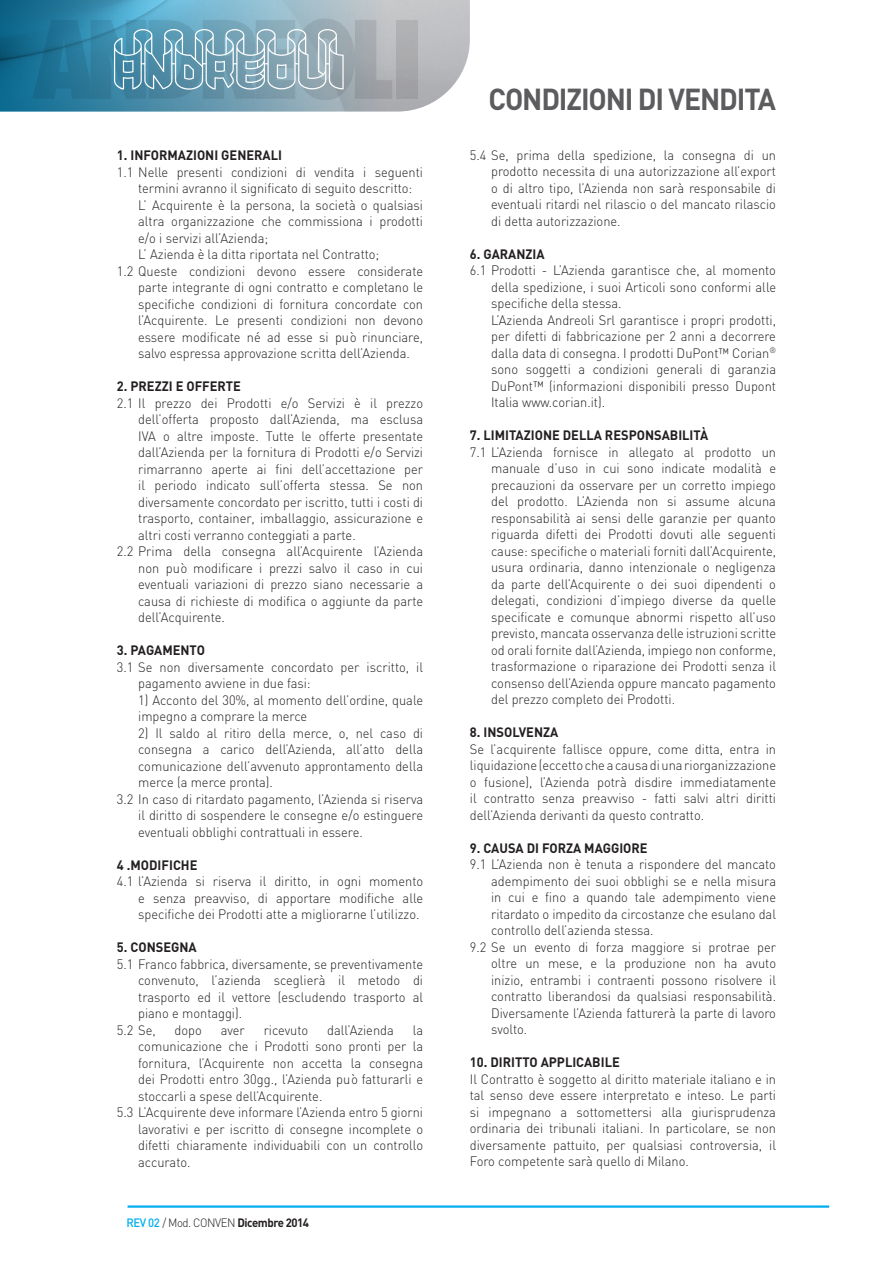
<style>
.page{position:relative;width:893px;height:1263px;background:#fff}
.page>*{position:absolute;margin:0;border:0;box-sizing:border-box;transform-origin:0 0}
.t1{font:700 30px "DIN";letter-spacing:-.04em;color:#5c5c5f;scale:.95 1}
.t2{font:300 13.5px/16.5px "DIN";color:#231f20;text-align:justify;scale:.95 1}
.t3{font:700 13.5px "DIN";color:#231f20;scale:.95 1}
.t4{font:700 12px "DIN";letter-spacing:-.04em;color:#231f20;scale:.95 1}
.s1{font-weight:500;color:#00aeef}
.s2{font-weight:300}
</style>
<div class="page">
<img style="left:0;top:0;width:470px;height:112px">
<hr style="left:128px;top:1205px;width:701px;height:3px;background:#00aeef">
<div style="left:396px;top:20px;width:22px;height:79px;background:#aaaaad"></div>
<svg style="left:32px;top:18px;width:360px;height:82px"></svg>
<p class="t3" style="left:117px;top:146px;width:175px">1. INFORMAZIONI GENERALI</p>
<p class="t2" style="left:138px;top:163px;width:301px;text-indent:-21px">1.1 Nelle presenti condizioni di vendita i seguenti termini avranno il significato di seguito descritto:</p>
<p class="t2" style="left:138px;top:196px;width:301px">L’ Acquirente è la persona, la società o qualsiasi altra organizzazione che commissiona i prodotti e/o i servizi all’Azienda;</p>
<p class="t2" style="left:138px;top:246px;width:255px">L’ Azienda è la ditta riportata nel Contratto;</p>
<p class="t2" style="left:138px;top:262px;width:301px;text-indent:-21px">1.2 Queste condizioni devono essere considerate parte integrante di ogni contratto e completano le specifiche condizioni di fornitura concordate con l’Acquirente. Le presenti condizioni non devono essere modificate né ad esse si può rinunciare, salvo espressa approvazione scritta dell’Azienda.</p>
<p class="t3" style="left:117px;top:377px;width:132px">2. PREZZI E OFFERTE</p>
<p class="t2" style="left:138px;top:394px;width:301px;text-indent:-21px">2.1 Il prezzo dei Prodotti e/o Servizi è il prezzo dell’offerta proposto dall’Azienda, ma esclusa IVA o altre imposte. Tutte le offerte presentate dall’Azienda per la fornitura di Prodotti e/o Servizi rimarranno aperte ai fini dell’accettazione per il periodo indicato sull’offerta stessa. Se non diversamente concordato per iscritto, tutti i costi di trasporto, container, imballaggio, assicurazione e altri costi verranno conteggiati a parte.</p>
<p class="t2" style="left:138px;top:543px;width:301px;text-indent:-21px">2.2 Prima della consegna all’Acquirente l’Azienda non può modificare i prezzi salvo il caso in cui eventuali variazioni di prezzo siano necessarie a causa di richieste di modifica o aggiunte da parte dell’Acquirente.</p>
<p class="t3" style="left:117px;top:641px;width:94px">3. PAGAMENTO</p>
<p class="t2" style="left:138px;top:658px;width:301px;text-indent:-21px">3.1 Se non diversamente concordato per iscritto, il pagamento avviene in due fasi:</p>
<p class="t2" style="left:138px;top:691px;width:301px">1) Acconto del 30%, al momento dell’ordine, quale impegno a comprare la merce</p>
<p class="t2" style="left:138px;top:724px;width:301px">2) Il saldo al ritiro della merce, o, nel caso di consegna a carico dell’Azienda, all’atto della comunicazione dell’avvenuto approntamento della merce (a merce pronta).</p>
<p class="t2" style="left:138px;top:790px;width:301px;text-indent:-21px">3.2 In caso di ritardato pagamento, l’Azienda si riserva il diritto di sospendere le consegne e/o estinguere eventuali obblighi contrattuali in essere.</p>
<p class="t3" style="left:117px;top:856px;width:86px">4 .MODIFICHE</p>
<p class="t2" style="left:138px;top:873px;width:301px;text-indent:-21px">4.1 l’Azienda si riserva il diritto, in ogni momento e senza preavviso, di apportare modifiche alle specifiche dei Prodotti atte a migliorarne l’utilizzo.</p>
<p class="t3" style="left:117px;top:938px;width:86px">5. CONSEGNA</p>
<p class="t2" style="left:138px;top:955px;width:301px;text-indent:-21px">5.1 Franco fabbrica, diversamente, se preventivamente convenuto, l’azienda sceglierà il metodo di trasporto ed il vettore (escludendo trasporto al piano e montaggi).</p>
<p class="t2" style="left:117px;top:1021px;width:42px">5.2 Se,</p>
<p class="t2" style="left:175px;top:1021px;width:30px">dopo</p>
<p class="t2" style="left:221px;top:1021px;width:27px">aver</p>
<p class="t2" style="left:264px;top:1021px;width:48px">ricevuto</p>
<p class="t2" style="left:327px;top:1021px;width:72px">dall’Azienda</p>
<p class="t2" style="left:138px;top:1021px;width:301px;text-indent:274px">la comunicazione che i Prodotti sono pronti per la fornitura, l’Acquirente non accetta la consegna dei Prodotti entro 30gg., l’Azienda può fatturarli e stoccarli a spese dell’Acquirente.</p>
<p class="t2" style="left:138px;top:1104px;width:301px;text-indent:-21px">5.3 L’Acquirente deve informare l’Azienda entro 5 giorni lavorativi e per iscritto di consegne incomplete o difetti chiaramente individuabili con un controllo accurato.</p>
<p class="t4" style="left:126px;top:1215px;width:194px"><span class="s1">REV 02</span> <span class="s2">/ Mod. CONVEN</span> Dicembre 2014</p>
<p class="t1" style="left:488px;top:80px;width:304px">CONDIZIONI DI VENDITA</p>
<p class="t2" style="left:491px;top:146px;width:301px;text-indent:-21px">5.4 Se, prima della spedizione, la consegna di un prodotto necessita di una autorizzazione all’export o di altro tipo, l’Azienda non sarà responsabile di eventuali ritardi nel rilascio o del mancato rilascio di detta autorizzazione.</p>
<p class="t3" style="left:470px;top:245px;width:80px">6. GARANZIA</p>
<p class="t2" style="left:491px;top:262px;width:301px;text-indent:-21px">6.1 Prodotti - L’Azienda garantisce che, al momento della spedizione, i suoi Articoli sono conformi alle specifiche della stessa.</p>
<p class="t2" style="left:491px;top:311px;width:301px">L’Azienda Andreoli Srl garantisce i propri prodotti, per difetti di fabbricazione per 2 anni a decorrere dalla data di consegna. I prodotti DuPont™ Corian<sup>® </sup>sono soggetti a condizioni generali di garanzia DuPont™ (informazioni disponibili presso Dupont Italia www.corian.it).</p>
<p class="t3" style="left:470px;top:426px;width:252px">7. LIMITAZIONE DELLA RESPONSABILITÀ</p>
<p class="t2" style="left:491px;top:443px;width:301px;text-indent:-21px">7.1 L’Azienda fornisce in allegato al prodotto un manuale d’uso in cui sono indicate modalità e precauzioni da osservare per un corretto impiego del prodotto. L’Azienda non si assume alcuna responsabilità ai sensi delle garanzie per quanto riguarda difetti dei Prodotti dovuti alle seguenti cause: specifiche o materiali forniti dall’Acquirente, usura ordinaria, danno intenzionale o negligenza da parte dell’Acquirente o dei suoi dipendenti o delegati, condizioni d’impiego diverse da quelle specificate e comunque abnormi rispetto all’uso previsto, mancata osservanza delle istruzioni scritte od orali fornite dall’Azienda, impiego non conforme, trasformazione o riparazione dei Prodotti senza il consenso dell’Azienda oppure mancato pagamento del prezzo completo dei Prodotti.</p>
<p class="t3" style="left:470px;top:723px;width:95px">8. INSOLVENZA</p>
<p class="t2" style="left:470px;top:740px;width:324px">Se l’acquirente fallisce oppure, come ditta, entra in liquidazione (eccettocheacausadiunariorganizzazione o fusione), l’Azienda potrà disdire immediatamente il contratto senza preavviso - fatti salvi altri diritti dell’Azienda derivanti da questo contratto.</p>
<p class="t3" style="left:470px;top:839px;width:189px">9. CAUSA DI FORZA MAGGIORE</p>
<p class="t2" style="left:491px;top:856px;width:301px;text-indent:-21px">9.1 L’Azienda non è tenuta a rispondere del mancato adempimento dei suoi obblighi se e nella misura in cui e fino a quando tale adempimento viene ritardato o impedito da circostanze che esulano dal controllo dell’azienda stessa.</p>
<p class="t2" style="left:491px;top:938px;width:301px;text-indent:-21px">9.2 Se un evento di forza maggiore si protrae per oltre un mese, e la produzione non ha avuto inizio, entrambi i contraenti possono risolvere il contratto liberandosi da qualsiasi responsabilità.<br>Diversamente l’Azienda fatturerà la parte di lavoro svolto.</p>
<p class="t3" style="left:470px;top:1053px;width:159px">10. DIRITTO APPLICABILE</p>
<p class="t2" style="left:470px;top:1070px;width:324px">Il Contratto è soggetto al diritto materiale italiano e in tal senso deve essere interpretato e inteso. Le parti si impegnano a sottomettersi alla giurisprudenza ordinaria dei tribunali italiani. In particolare, se non diversamente pattuito, per qualsiasi controversia, il Foro competente sarà quello di Milano.</p>
</div>
